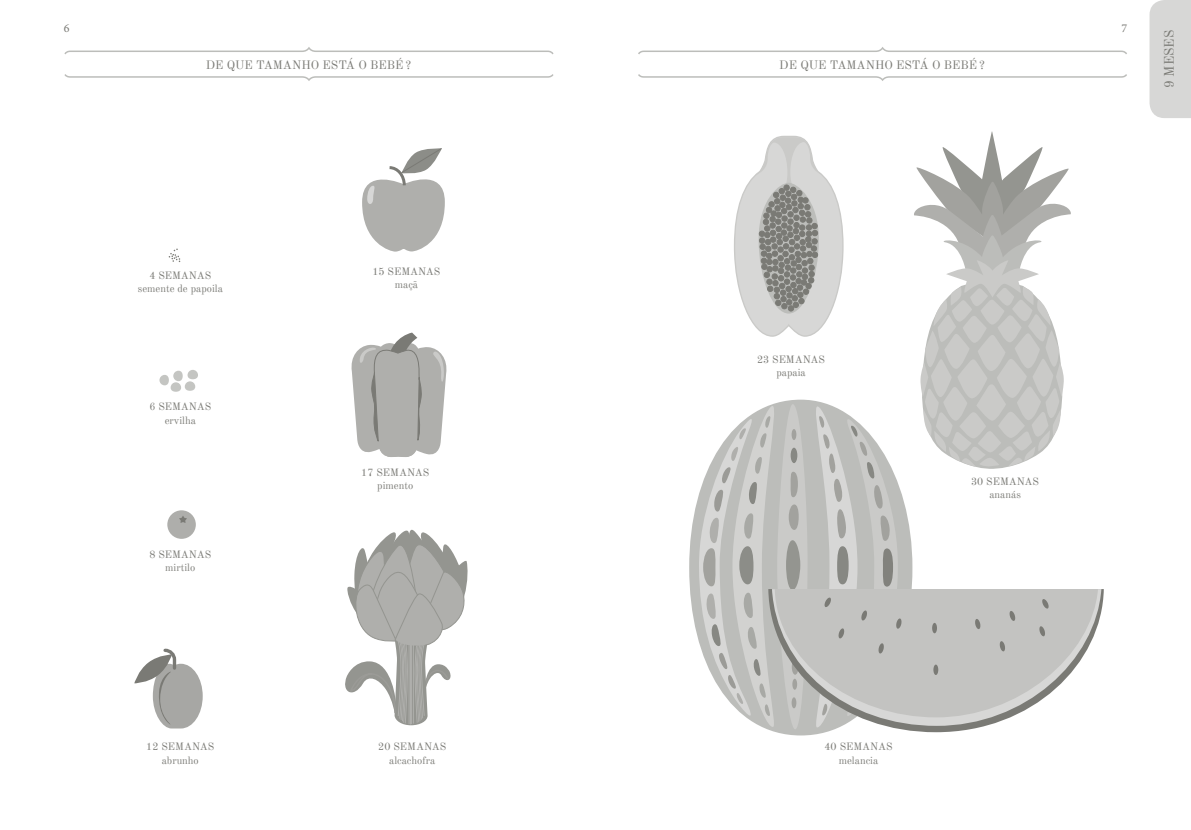
<style>
.page{position:relative;width:1191px;height:830px;background:#fff}
.page>*{position:absolute;margin:0;border:0;box-sizing:border-box;transform-origin:0 0}
.t1{font:13.5px "Old Standard TT";color:#7a7a75}
.t2{font:12px "Old Standard TT";color:#7a7a75}
.t3{font:12px "Minion Pro";color:#7a7a75}
.t4{font:10.5px/13.5px "Old Standard TT";color:#7a7a75;text-align:center}
</style>
<div class="page">
<div style="left:1149px;top:0;width:42px;height:118px;background:#d7d7d6"></div>
<svg style="left:734px;top:135px;width:110px;height:202px"></svg>
<svg style="left:914px;top:131px;width:157px;height:337px"></svg>
<div style="left:689px;top:399px;width:223px;height:336px;background:#bcbdba;border-radius:50%"></div>
<svg style="left:902px;top:589px;width:201px;height:142px"></svg>
<svg style="left:902px;top:589px;width:199px;height:136px"></svg>
<svg style="left:902px;top:588px;width:196px;height:129px;background:#c8c8c6"></svg>
<svg style="left:1039px;top:625px;width:6px;height:11px"></svg>
<svg style="left:999px;top:640px;width:6px;height:11px"></svg>
<div style="left:932px;top:622px;width:5px;height:11px;background:#7a7a75;border-radius:50%"></div>
<div style="left:933px;top:664px;width:5px;height:10px;background:#7a7a75;border-radius:50%"></div>
<svg style="left:698px;top:404px;width:204px;height:327px"></svg>
<svg style="left:1009px;top:610px;width:6px;height:11px"></svg>
<svg style="left:974px;top:618px;width:6px;height:11px"></svg>
<svg style="left:1041px;top:598px;width:8px;height:10px"></svg>
<svg style="left:169px;top:248px;width:11px;height:14px"></svg>
<div style="left:171px;top:382px;width:10px;height:9px;background:#c4c5c2;border-radius:50%"></div>
<div style="left:185px;top:381px;width:10px;height:9px;background:#c4c5c2;border-radius:50%"></div>
<div style="left:187px;top:369px;width:11px;height:10px;background:#c4c5c2;border-radius:50%"></div>
<div style="left:173px;top:370px;width:10px;height:11px;background:#c4c5c2;border-radius:50%"></div>
<div style="left:159px;top:374px;width:10px;height:11px;background:#c4c5c2;border-radius:50%"></div>
<div style="left:167px;top:510px;width:29px;height:28px;background:#aeaeab;border-radius:50%"></div>
<svg style="left:179px;top:516px;width:8px;height:6px"></svg>
<svg style="left:134px;top:648px;width:69px;height:80px"></svg>
<svg style="left:351px;top:332px;width:96px;height:125px"></svg>
<svg style="left:345px;top:529px;width:123px;height:196px"></svg>
<hr style="left:413px;top:643px;width:1px;height:80px;background:#afafac">
<svg style="left:362px;top:148px;width:83px;height:103px"></svg>
<svg style="left:64px;top:74px;width:490px;height:7px"></svg>
<svg style="left:64px;top:47px;width:490px;height:8px"></svg>
<svg style="left:638px;top:74px;width:489px;height:7px"></svg>
<svg style="left:638px;top:47px;width:489px;height:7px"></svg>
<p class="t3" style="left:64px;top:20px;width:7px">6</p>
<p class="t3" style="left:1121px;top:20px;width:7px">7</p>
<p class="t2" style="left:206px;top:55px;width:207px">DE QUE TAMANHO ESTÁ O BEBÉ ?</p>
<p class="t2" style="left:779px;top:55px;width:207px">DE QUE TAMANHO ESTÁ O BEBÉ ?</p>
<p class="t1" style="left:1159px;top:88px;width:60px;rotate:-90deg">9 MESES</p>
<p class="t4" style="left:138px;top:267px;width:87px">4 SEMANAS semente de papoila</p>
<p class="t4" style="left:149px;top:399px;width:63px">6 SEMANAS ervilha</p>
<p class="t4" style="left:149px;top:546px;width:63px">8 SEMANAS mirtilo</p>
<p class="t4" style="left:146px;top:739px;width:69px">12 SEMANAS abrunho</p>
<p class="t4" style="left:372px;top:263px;width:69px">15 SEMANAS maçã</p>
<p class="t4" style="left:361px;top:464px;width:69px">17 SEMANAS pimento</p>
<p class="t4" style="left:378px;top:739px;width:69px">20 SEMANAS alcachofra</p>
<p class="t4" style="left:757px;top:351px;width:69px">23 SEMANAS papaia</p>
<p class="t4" style="left:971px;top:473px;width:69px">30 SEMANAS ananás</p>
<p class="t4" style="left:824px;top:739px;width:69px">40 SEMANAS melancia</p>
</div>
